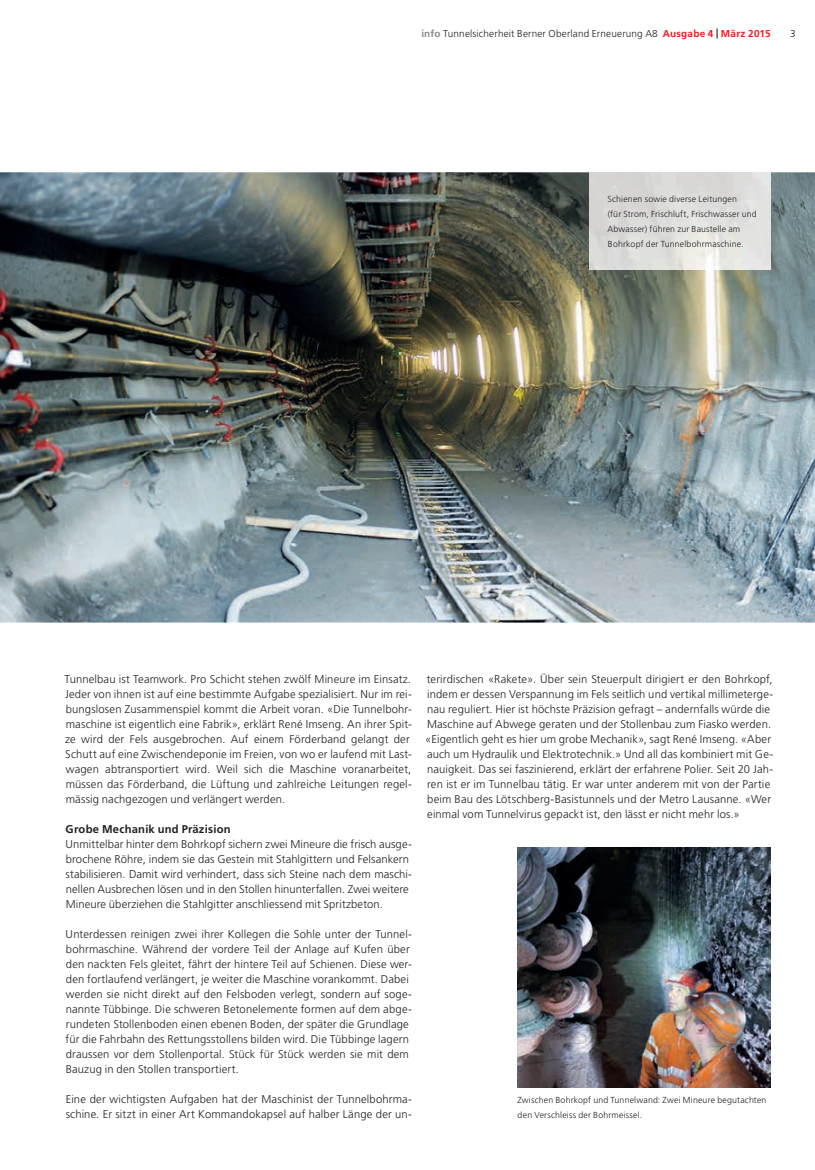
<style>
.page{position:relative;width:815px;height:1170px;background:#fff}
.page>*{position:absolute;margin:0;border:0;box-sizing:border-box;transform-origin:0 0}
.t1{font:300 11.25px/15px "Frutiger LT Std";letter-spacing:.01em;color:#231f20}
.t2{font:700 11.25px "Frutiger LT Std";letter-spacing:.02em;color:#231f20}
.t3{font:300 10px "Frutiger LT Std";letter-spacing:.02em;color:#231f20}
.t4{font:300 8.75px/15px "Frutiger LT Std";letter-spacing:.02em;color:#231f20}
.s1{font-weight:700;color:#8a8c8f}
.s2{font-weight:700;color:#ee1d23}
.s3{font-weight:700}
</style>
<div class="page">
<img style="left:0;top:172px;width:815px;height:450px">
<img style="left:590px;top:172px;width:181px;height:97px">
<img style="left:517px;top:847px;width:254px;height:240px">
<p class="t3" style="left:421px;top:28px;width:351px"><span class="s1">info</span> Tunnelsicherheit Berner Oberland Erneuerung A8 <span class="s2">Ausgabe 4</span> <span class="s3">|</span> <span class="s2">März 2015</span></p>
<p class="t3" style="left:790px;top:28px;width:7px">3</p>
<p class="t4" style="left:607px;top:192px;width:151px">Schienen sowie diverse Leitungen<br>(für Strom, Frischluft, Frischwasser und Abwasser) führen zur Baustelle am Bohrkopf der Tunnelbohrmaschine.</p>
<p class="t1" style="left:65px;top:671px;width:349px">Tunnelbau ist Teamwork. Pro Schicht stehen zwölf Mineure im Einsatz.<br>Jeder von ihnen ist auf eine bestimmte Aufgabe spezialisiert. Nur im rei&shy;bungslosen Zusammenspiel kommt die Arbeit voran. «Die Tunnelbohr&shy;maschine ist eigentlich eine Fabrik», erklärt René Imseng. An ihrer Spit&shy;ze wird der Fels ausgebrochen. Auf einem Förderband gelangt der Schutt auf eine Zwischendeponie im Freien, von wo er laufend mit Last&shy;wagen abtransportiert wird. Weil sich die Maschine voranarbeitet, müssen das Förderband, die Lüftung und zahlreiche Leitungen regel&shy;mässig nachgezogen und verlängert werden.</p>
<p class="t2" style="left:66px;top:822px;width:167px">Grobe Mechanik und Präzision</p>
<p class="t1" style="left:66px;top:836px;width:348px">Unmittelbar hinter dem Bohrkopf sichern zwei Mineure die frisch ausge&shy;brochene Röhre, indem sie das Gestein mit Stahlgittern und Felsankern stabilisieren. Damit wird verhindert, dass sich Steine nach dem maschi&shy;nellen Ausbrechen lösen und in den Stollen hinunterfallen. Zwei weitere Mineure überziehen die Stahlgitter anschliessend mit Spritzbeton.</p>
<p class="t1" style="left:66px;top:926px;width:348px">Unterdessen reinigen zwei ihrer Kollegen die Sohle unter der Tunnel&shy;bohrmaschine. Während der vordere Teil der Anlage auf Kufen über den nackten Fels gleitet, fährt der hintere Teil auf Schienen. Diese wer&shy;den fortlaufend verlängert, je weiter die Maschine vorankommt. Dabei werden sie nicht direkt auf den Felsboden verlegt, sondern auf soge&shy;nannte Tübbinge. Die schweren Betonelemente formen auf dem abge&shy;rundeten Stollenboden einen ebenen Boden, der später die Grundlage für die Fahrbahn des Rettungsstollens bilden wird. Die Tübbinge lagern draussen vor dem Stollenportal. Stück für Stück werden sie mit dem Bauzug in den Stollen transportiert.</p>
<p class="t1" style="left:66px;top:1091px;width:348px">Eine der wichtigsten Aufgaben hat der Maschinist der Tunnelbohrma&shy;schine. Er sitzt in einer Art Kommandokapsel auf halber Länge der un-</p>
<p class="t1" style="left:425px;top:671px;width:349px">terirdischen «Rakete». Über sein Steuerpult dirigiert er den Bohrkopf, indem er dessen Verspannung im Fels seitlich und vertikal millimeterge&shy;nau reguliert. Hier ist höchste Präzision gefragt – andernfalls würde die Maschine auf Abwege geraten und der Stollenbau zum Fiasko werden. «Eigentlich geht es hier um grobe Mechanik», sagt René Imseng. «Aber auch um Hydraulik und Elektrotechnik.» Und all das kombiniert mit Ge&shy;nauigkeit. Das sei faszinierend, erklärt der erfahrene Polier. Seit 20 Jah&shy;ren ist er im Tunnelbau tätig. Er war unter anderem mit von der Partie beim Bau des Lötschberg-Basistunnels und der Metro Lausanne. «Wer einmal vom Tunnelvirus gepackt ist, den lässt er nicht mehr los.»</p>
<p class="t4" style="left:517px;top:1092px;width:251px">Zwischen Bohrkopf und Tunnelwand: Zwei Mineure begutachten den Verschleiss der Bohrmeissel.</p>
</div>
